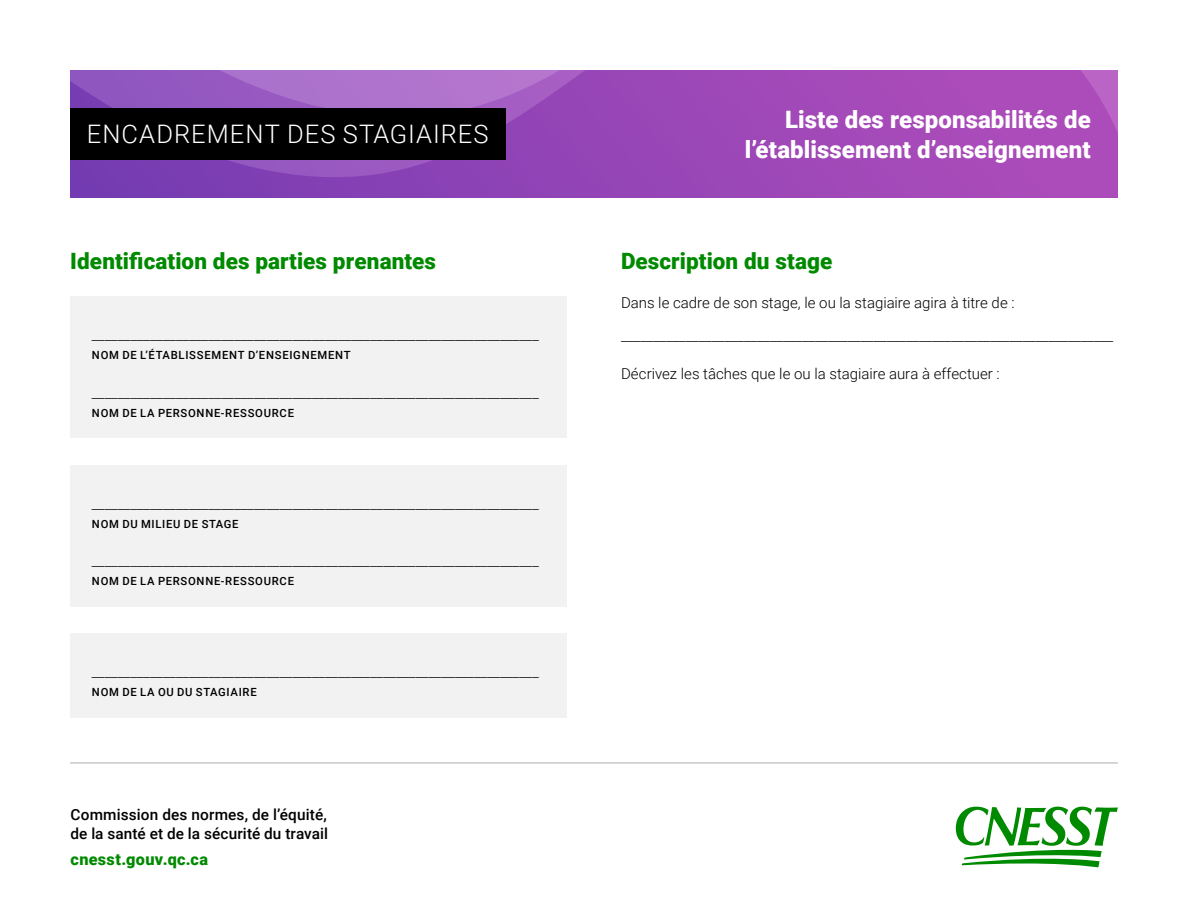
<style>
.page{position:relative;width:1188px;height:918px;background:#fff}
.page>*{position:absolute;margin:0;border:0;box-sizing:border-box;transform-origin:0 0}
.Titre__H1{font:300 25.5px "Roboto";letter-spacing:.04em;color:#fff}
.Surtitre__H1{font:900 24px/30px "Roboto";letter-spacing:.005em;color:#fff;text-align:right}
.Sous-titre__H2{font:900 22.5px "Roboto";letter-spacing:.005em;color:#008a00}
.t1{font:900 16.2px "Roboto";letter-spacing:.02em;color:#008a00}
.t2{font:500 15.3px "Roboto";letter-spacing:.01em;color:#000}
.Ligne_identification{font:300 15px "Roboto";color:#000}
.Texte_courant__P{font:300 15px "Roboto";color:#000}
.Ligne_description__P{font:300 15px "Roboto";color:#000}
.Identification__P{font:500 11.25px "Roboto";letter-spacing:.065em;color:#000}
</style>
<div class="page">
<svg style="left:70px;top:70px;width:1048px;height:128px;background:#9c4cba"></svg>
<div style="left:70px;top:108px;width:435px;height:52px;background:#000"></div>
<div style="left:70px;top:297px;width:497px;height:141px;background:#f2f2f2"></div>
<div style="left:70px;top:465px;width:497px;height:142px;background:#f2f2f2"></div>
<div style="left:70px;top:634px;width:497px;height:84px;background:#f2f2f2"></div>
<svg style="left:956px;top:807px;width:162px;height:60px"></svg>
<hr style="left:70px;top:762px;width:1048px;height:1px;background:#acacac">
<h1 class="Titre__H1" style="left:87px;top:117px;width:403px">ENCADREMENT DES STAGIAIRES</h1>
<h2 class="Sous-titre__H2" style="left:70px;top:245px;width:367px">Identification des parties prenantes</h2>
<p class="Ligne_identification" style="left:92px;top:325px;width:449px">_____________________________________________________________________</p>
<p class="Identification__P" style="left:92px;top:347px;width:260px">NOM DE L’ÉTABLISSEMENT D’ENSEIGNEMENT</p>
<p class="Ligne_identification" style="left:92px;top:382px;width:449px">_____________________________________________________________________</p>
<p class="Identification__P" style="left:92px;top:405px;width:204px">NOM DE LA PERSONNE-RESSOURCE</p>
<p class="Ligne_identification" style="left:92px;top:493px;width:449px">_____________________________________________________________________</p>
<p class="Identification__P" style="left:92px;top:516px;width:148px">NOM DU MILIEU DE STAGE</p>
<p class="Ligne_identification" style="left:92px;top:550px;width:449px">_____________________________________________________________________</p>
<p class="Identification__P" style="left:92px;top:573px;width:204px">NOM DE LA PERSONNE-RESSOURCE</p>
<p class="Ligne_identification" style="left:92px;top:661px;width:449px">_____________________________________________________________________</p>
<p class="Identification__P" style="left:92px;top:684px;width:166px">NOM DE LA OU DU STAGIAIRE</p>
<p class="t2" style="left:70px;top:803px;width:258px">Commission des normes, de l’équité,</p>
<p class="t2" style="left:70px;top:823px;width:259px">de la santé et de la sécurité du travail</p>
<p class="t1" style="left:70px;top:847px;width:139px">cnesst.gouv.qc.ca</p>
<h1 class="Surtitre__H1" style="left:745px;top:104px;width:347px">Liste des responsabilités de l’établissement d’enseignement</h1>
<h2 class="Sous-titre__H2" style="left:621px;top:245px;width:213px">Description du stage</h2>
<p class="Texte_courant__P" style="left:621px;top:292px;width:395px">Dans le cadre de son stage, le ou la stagiaire agira à titre de :</p>
<p class="Ligne_description__P" style="left:621px;top:325px;width:494px">____________________________________________________________________________</p>
<p class="Texte_courant__P" style="left:621px;top:364px;width:380px">Décrivez les tâches que le ou la stagiaire aura à effectuer :</p>
</div>
